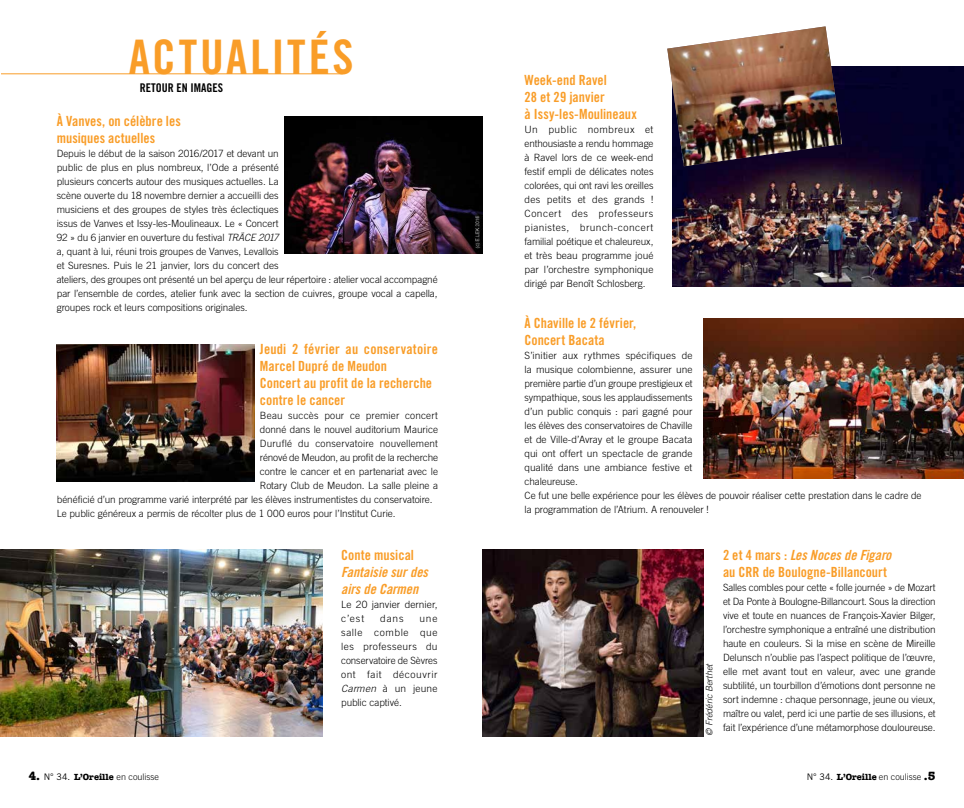
<style>
.page{position:relative;width:964px;height:808px;background:#fff}
.page>*{position:absolute;margin:0;border:0;box-sizing:border-box;transform-origin:0 0}
.t1{font:47.6px "Trade Gothic LT Std Bd Cn 20";letter-spacing:.055em;color:#f99d28}
.t2{font:14px/16.8px "Trade Gothic LT Std Bd Cn 20";color:#f99d28}
.t3{font:14px/16.8px "Trade Gothic LT Std Bd Cn 20 Obl";color:#f99d28}
.t4{font:12px "Trade Gothic LT Std Bd Cn 20";color:#000}
.t5{font:300 10px/14px "Trade Gothic LT Std";letter-spacing:-.005em;color:#000}
.t6{font:300 10px "Trade Gothic LT Std";letter-spacing:.015em;color:#000}
.t7{font:300 9px "Trade Gothic LT Std";color:#000}
.t8{font:italic 300 9px "Trade Gothic LT Std";color:#000}
.s1{font-style:italic}
.s2{font-family:"American Typewriter";font-weight:700;font-size:12px}
.s3{font-weight:400}
.s4{font-family:"American Typewriter";font-weight:700}
.s5{font-family:"Trade Gothic LT Std Bd Cn 20"}
</style>
<div class="page">
<hr style="left:1px;top:74px;width:342px;height:1px;background:#f99d28">
<img style="left:704px;top:318px;width:260px;height:161px">
<img style="left:673px;top:67px;width:291px;height:220px">
<img style="left:482px;top:550px;width:222px;height:186px">
<img style="left:667px;top:26px;width:175px;height:140px">
<img style="left:284px;top:116px;width:198px;height:137px">
<img style="left:57px;top:344px;width:197px;height:137px">
<img style="left:0;top:550px;width:322px;height:186px">
<h1 class="t1" style="left:129px;top:28px;width:226px">ACTUALITÉS</h1>
<p class="t4" style="left:140px;top:81px;width:85px">RETOUR EN IMAGES</p>
<h2 class="t2" style="left:57px;top:113px;width:126px">À Vanves, on célèbre les musiques actuelles</h2>
<p class="t5" style="left:57px;top:146px;width:382px">Depuis le début de la saison 2016/2017 et devant un<br>public de plus en plus nombreux, l’Ode a présenté<br>plusieurs concerts autour des musiques actuelles. La<br>scène ouverte du 18 novembre dernier a accueilli des<br>musiciens et des groupes de styles très éclectiques<br>issus de Vanves et Issy-les-Moulineaux. Le « Concert<br>92 » du 6 janvier en ouverture du festival <span class="s1">TRÄCE 2017<br></span>a, quant à lui, réuni trois groupes de Vanves, Levallois<br>et Suresnes. Puis le 21 janvier, lors du concert des<br>ateliers, des groupes ont présenté un bel aperçu de leur répertoire : atelier vocal accompagné par l’ensemble de cordes, atelier funk avec la section de cuivres, groupe vocal a capella, groupes rock et leurs compositions originales.</p>
<h2 class="t2" style="left:260px;top:341px;width:180px">Jeudi 2 février au conservatoire<br>Marcel Dupré de Meudon<br>Concert au profit de la recherche contre le cancer</h2>
<p class="t6" style="left:260px;top:409px;width:180px">Beau succès pour ce premier concert</p>
<p class="t5" style="left:260px;top:422px;width:180px">donné dans le nouvel auditorium Maurice</p>
<p class="t6" style="left:260px;top:437px;width:180px">Duruflé du conservatoire nouvellement</p>
<p class="t5" style="left:260px;top:450px;width:180px">rénové de Meudon, au profit de la recherche</p>
<p class="t5" style="left:260px;top:464px;width:180px">contre le cancer et en partenariat avec le</p>
<p class="t5" style="left:260px;top:478px;width:180px">Rotary Club de Meudon. La salle pleine a</p>
<p class="t5" style="left:57px;top:492px;width:377px">bénéficié d’un programme varié interprété par les élèves instrumentistes du conservatoire.</p>
<p class="t5" style="left:57px;top:506px;width:340px">Le public généreux a permis de récolter plus de 1 000 euros pour l’Institut Curie.</p>
<p class="t7" style="left:28px;top:771px;width:132px"><span class="s2">4.</span> <span class="s3">N° 34.</span> <span class="s4">L’Oreille</span> en coulisse</p>
<h2 class="t2" style="left:341px;top:546px;width:74px">Conte musical</h2>
<h2 class="t3" style="left:341px;top:563px;width:88px">Fantaisie sur des airs de Carmen</h2>
<p class="t5" style="left:341px;top:597px;width:98px">Le 20 janvier dernier, c’est</p>
<p class="t5" style="left:380px;top:611px;width:25px">dans</p>
<p class="t5" style="left:341px;top:611px;width:98px;text-align:justify;text-indent:78px">une salle comble que les professeurs du conservatoire de Sèvres ont fait découvrir <span class="s1">Carmen</span> à un jeune public captivé.</p>
<h2 class="t2" style="left:524px;top:72px;width:114px">Week-end Ravel<br>28 et 29 janvier<br>à Issy-les-Moulineaux</h2>
<p class="t5" style="left:524px;top:122px;width:130px;text-align:justify">Un public nombreux et enthousiaste a rendu hommage à Ravel lors de ce week-end festif empli de délicates notes colorées, qui ont ravi les oreilles des petits et des grands !<br>Concert des professeurs pianistes, brunch-concert familial poétique et chaleureux, et très beau programme joué par l’orchestre symphonique dirigé par Benoît Schlosberg.</p>
<h2 class="t2" style="left:524px;top:315px;width:113px">À Chaville le 2 février,<br>Concert Bacata</h2>
<p class="t5" style="left:524px;top:348px;width:398px">S’initier aux rythmes spécifiques de<br>la musique colombienne, assurer une<br>première partie d’un groupe prestigieux et<br>sympathique, sous les applaudissements<br>d’un public conquis : pari gagné pour<br>les élèves des conservatoires de Chaville<br>et de Ville-d’Avray et le groupe Bacata<br>qui ont offert un spectacle de grande<br>qualité dans une ambiance festive et<br>chaleureuse.<br>Ce fut une belle expérience pour les élèves de pouvoir réaliser cette prestation dans le cadre de la programmation de l’Atrium. A renouveler !</p>
<p class="t8" style="left:704px;top:736px;width:74px;rotate:-90deg">© Frédéric Berthet</p>
<h2 class="t3" style="left:723px;top:547px;width:170px"><span class="s5">2 et 4 mars :</span> Les Noces de Figaro</h2>
<h2 class="t2" style="left:723px;top:563px;width:166px">au CRR de Boulogne-Billancourt</h2>
<p class="t5" style="left:723px;top:580px;width:214px;text-align:justify">Salles combles pour cette « folle journée » de Mozart et Da Ponte à Boulogne-Billancourt. Sous la direction vive et toute en nuances de François-Xavier Bilger, l’orchestre symphonique a entraîné une distribution haute en couleurs. Si la mise en scène de Mireille Delunsch n’oublie pas l’aspect politique de l’œuvre, elle met avant tout en valeur, avec une grande subtilité, un tourbillon d’émotions dont personne ne sort indemne : chaque personnage, jeune ou vieux, maître ou valet, perd ici une partie de ses illusions, et fait l’expérience d’une métamorphose douloureuse.</p>
<p class="t7" style="left:806px;top:771px;width:130px"><span class="s3">N° 34.</span> <span class="s4">L’Oreille</span> en coulisse <span class="s2">.5</span></p>
</div>
